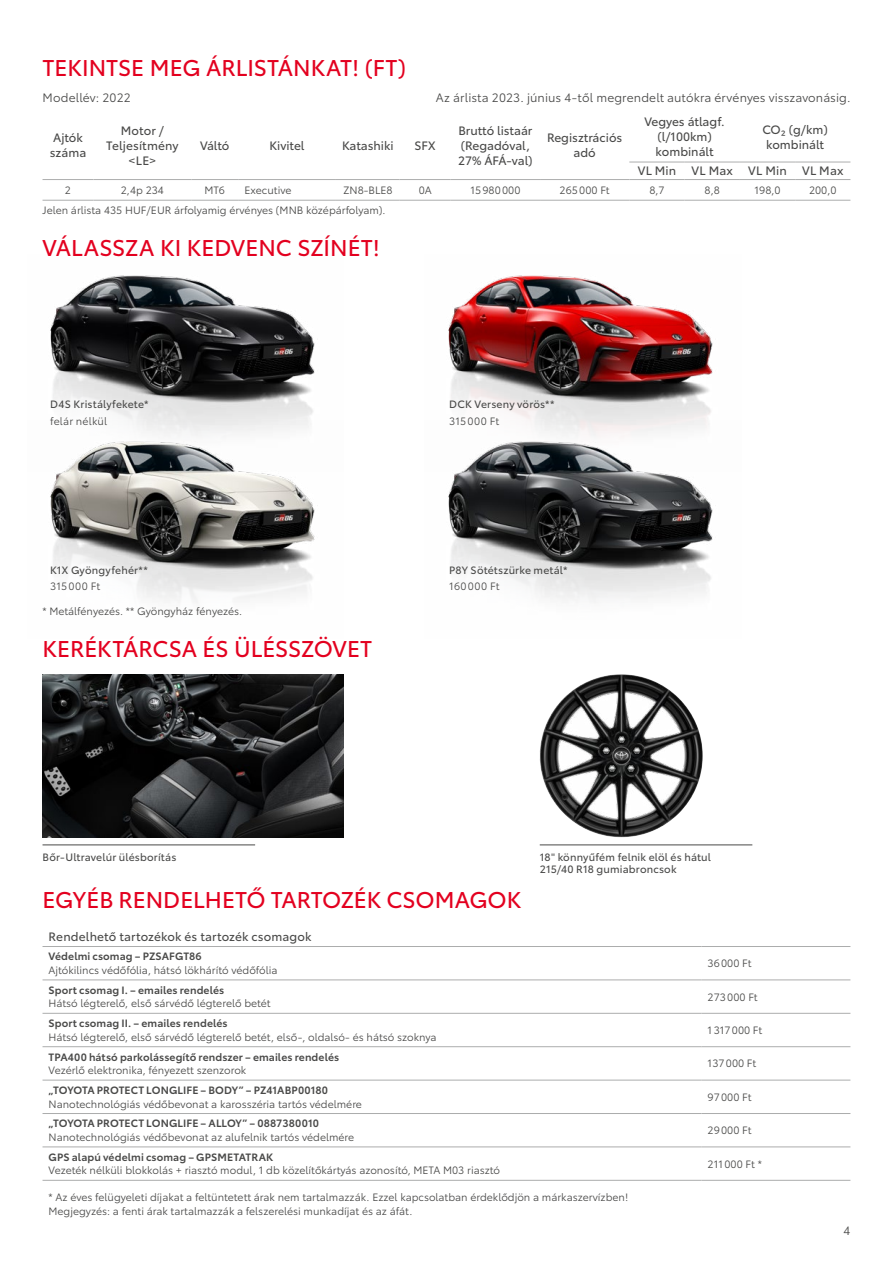
<style>
.page{position:relative;width:893px;height:1263px;background:#fff}
.page>*{position:absolute;margin:0;border:0;box-sizing:border-box;transform-origin:0 0}
.t1{font:22.5px "Toyota Type";color:#e3001f}
.t2{font:12px/15px "Toyota Type";color:#494948;text-align:center}
.t3{font:12px "Toyota Type";letter-spacing:.01em;color:#494948}
.t4{font:10.5px/13.5px "Toyota Type";color:#494948}
.t5{font:600 10.5px "Toyota Type";letter-spacing:.01em;color:#494948}
.t6{font:10.5px/12px "Toyota Type";letter-spacing:.015em;color:#494948}
.t7{font:10.5px "Toyota Type";letter-spacing:.035em;color:#494948}
.t8{font:10.5px "Toyota Type";letter-spacing:.02em;color:#494948}
.t9{font:10.5px "Toyota Type";letter-spacing:.045em;color:#494948}
</style>
<div class="page">
<img style="left:50px;top:275px;width:265px;height:145px">
<img style="left:448px;top:275px;width:265px;height:145px">
<img style="left:50px;top:420px;width:265px;height:183px">
<img style="left:448px;top:420px;width:265px;height:183px">
<img style="left:540px;top:674px;width:163px;height:163px">
<img style="left:43px;top:674px;width:301px;height:163px">
<hr style="left:629px;top:162px;width:56px;height:1px;background:#acadad">
<hr style="left:685px;top:162px;width:55px;height:1px;background:#acadad">
<hr style="left:740px;top:162px;width:55px;height:1px;background:#acadad">
<hr style="left:795px;top:162px;width:55px;height:1px;background:#acadad">
<hr style="left:43px;top:200px;width:51px;height:1px;background:#acadad">
<hr style="left:94px;top:200px;width:97px;height:1px;background:#acadad">
<hr style="left:191px;top:200px;width:47px;height:1px;background:#acadad">
<hr style="left:238px;top:200px;width:98px;height:1px;background:#acadad">
<hr style="left:336px;top:200px;width:64px;height:1px;background:#acadad">
<hr style="left:400px;top:200px;width:51px;height:1px;background:#acadad">
<hr style="left:451px;top:200px;width:89px;height:1px;background:#acadad">
<hr style="left:540px;top:200px;width:89px;height:1px;background:#acadad">
<hr style="left:629px;top:200px;width:56px;height:1px;background:#acadad">
<hr style="left:685px;top:200px;width:55px;height:1px;background:#acadad">
<hr style="left:740px;top:200px;width:55px;height:1px;background:#acadad">
<hr style="left:795px;top:200px;width:55px;height:1px;background:#acadad">
<hr style="left:43px;top:179px;width:51px;height:1px;background:#acadad">
<hr style="left:94px;top:179px;width:97px;height:1px;background:#acadad">
<hr style="left:191px;top:179px;width:47px;height:1px;background:#acadad">
<hr style="left:238px;top:179px;width:98px;height:1px;background:#acadad">
<hr style="left:336px;top:179px;width:64px;height:1px;background:#acadad">
<hr style="left:400px;top:179px;width:51px;height:1px;background:#acadad">
<hr style="left:451px;top:179px;width:89px;height:1px;background:#acadad">
<hr style="left:540px;top:179px;width:89px;height:1px;background:#acadad">
<hr style="left:629px;top:179px;width:56px;height:1px;background:#acadad">
<hr style="left:685px;top:179px;width:55px;height:1px;background:#acadad">
<hr style="left:740px;top:179px;width:55px;height:1px;background:#acadad">
<hr style="left:795px;top:179px;width:55px;height:1px;background:#acadad">
<hr style="left:540px;top:845px;width:212px;height:1px;background:#494948">
<hr style="left:43px;top:845px;width:212px;height:1px;background:#494948">
<hr style="left:43px;top:980px;width:659px;height:1px;background:#acadad">
<hr style="left:702px;top:980px;width:148px;height:1px;background:#acadad">
<hr style="left:43px;top:1013px;width:659px;height:1px;background:#acadad">
<hr style="left:702px;top:1013px;width:148px;height:1px;background:#acadad">
<hr style="left:43px;top:1046px;width:659px;height:1px;background:#acadad">
<hr style="left:702px;top:1046px;width:148px;height:1px;background:#acadad">
<hr style="left:43px;top:1080px;width:659px;height:1px;background:#acadad">
<hr style="left:702px;top:1080px;width:148px;height:1px;background:#acadad">
<hr style="left:43px;top:1113px;width:659px;height:1px;background:#acadad">
<hr style="left:702px;top:1113px;width:148px;height:1px;background:#acadad">
<hr style="left:43px;top:1147px;width:659px;height:1px;background:#acadad">
<hr style="left:702px;top:1147px;width:148px;height:1px;background:#acadad">
<hr style="left:43px;top:1180px;width:659px;height:1px;background:#acadad">
<hr style="left:702px;top:1180px;width:148px;height:1px;background:#acadad">
<hr style="left:43px;top:946px;width:659px;height:1px;background:#acadad">
<hr style="left:702px;top:946px;width:148px;height:1px;background:#acadad">
<h1 class="t1" style="left:43px;top:51px;width:365px">TEKINTSE MEG ÁRLISTÁNKAT! (FT)</h1>
<p class="t3" style="left:43px;top:89px;width:90px">Modellév: 2022</p>
<p class="t3" style="left:436px;top:89px;width:416px">Az árlista 2023. június 4-től megrendelt autókra érvényes visszavonásig.</p>
<p class="t2" style="left:50px;top:130px;width:38px;text-align:left">Ajtók száma</p>
<p class="t2" style="left:106px;top:122px;width:74px">Motor /<br>Teljesítmény &lt;LE&gt;</p>
<p class="t2" style="left:200px;top:137px;width:31px">Váltó</p>
<p class="t2" style="left:269px;top:137px;width:37px">Kivitel</p>
<p class="t2" style="left:342px;top:137px;width:53px">Katashiki</p>
<p class="t2" style="left:415px;top:137px;width:23px">SFX</p>
<p class="t2" style="left:458px;top:122px;width:76px;text-align:left">Bruttó listaár (Regadóval,<br>27% ÁFÁ-val)</p>
<p class="t2" style="left:547px;top:130px;width:77px">Regisztrációs adó</p>
<p class="t2" style="left:644px;top:113px;width:82px">Vegyes átlagf. (l/100km) kombinált</p>
<p class="t2" style="left:762px;top:121px;width:67px">CO₂ (g/km) kombinált</p>
<p class="t2" style="left:638px;top:163px;width:40px">VL Min</p>
<p class="t2" style="left:691px;top:163px;width:43px">VL Max</p>
<p class="t2" style="left:748px;top:163px;width:40px">VL Min</p>
<p class="t2" style="left:802px;top:163px;width:43px">VL Max</p>
<p class="t4" style="left:65px;top:183px;width:8px">2</p>
<p class="t4" style="left:121px;top:183px;width:45px">2,4p 234</p>
<p class="t4" style="left:204px;top:183px;width:22px">MT6</p>
<p class="t4" style="left:244px;top:183px;width:48px">Executive</p>
<p class="t4" style="left:343px;top:183px;width:51px">ZN8-BLE8</p>
<p class="t4" style="left:419px;top:183px;width:15px">0A</p>
<p class="t4" style="left:470px;top:183px;width:52px">15980000</p>
<p class="t4" style="left:560px;top:183px;width:52px">265000 Ft</p>
<p class="t4" style="left:649px;top:183px;width:17px">8,7</p>
<p class="t4" style="left:705px;top:183px;width:17px">8,8</p>
<p class="t4" style="left:754px;top:183px;width:28px">198,0</p>
<p class="t4" style="left:809px;top:183px;width:29px">200,0</p>
<p class="t4" style="left:43px;top:203px;width:345px">Jelen árlista 435 HUF/EUR árfolyamig érvényes (MNB középárfolyam).</p>
<h1 class="t1" style="left:43px;top:231px;width:339px">VÁLASSZA KI KEDVENC SZÍNÉT!</h1>
<p class="t6" style="left:50px;top:398px;width:100px">D4S Kristályfekete*</p>
<p class="t8" style="left:50px;top:413px;width:58px">felár nélkül</p>
<p class="t6" style="left:50px;top:563px;width:99px">K1X Gyöngyfehér**</p>
<p class="t7" style="left:50px;top:579px;width:52px">315000 Ft</p>
<p class="t4" style="left:43px;top:603px;width:201px">* Metálfényezés. ** Gyöngyház fényezés.</p>
<h1 class="t1" style="left:43px;top:632px;width:331px">KERÉKTÁRCSA ÉS ÜLÉSSZÖVET</h1>
<p class="t6" style="left:449px;top:398px;width:107px">DCK Verseny vörös**</p>
<p class="t7" style="left:449px;top:413px;width:52px">315000 Ft</p>
<p class="t6" style="left:449px;top:563px;width:120px">P8Y Sötétszürke metál*</p>
<p class="t9" style="left:449px;top:579px;width:52px">160000 Ft</p>
<p class="t6" style="left:43px;top:850px;width:135px">Bőr-Ultravelúr ülésborítás</p>
<p class="t6" style="left:540px;top:850px;width:173px">18" könnyűfém felnik elöl és hátul<br>215/40 R18 gumiabroncsok</p>
<h1 class="t1" style="left:43px;top:883px;width:480px">EGYÉB RENDELHETŐ TARTOZÉK CSOMAGOK</h1>
<p class="t2" style="left:49px;top:928px;width:265px">Rendelhető tartozékok és tartozék csomagok</p>
<p class="t5" style="left:49px;top:948px;width:155px">Védelmi csomag – PZSAFGT86</p>
<p class="t4" style="left:49px;top:963px;width:230px">Ajtókilincs védőfólia, hátsó lökhárító védőfólia</p>
<p class="t5" style="left:49px;top:982px;width:177px">Sport csomag I. – emailes rendelés</p>
<p class="t4" style="left:49px;top:996px;width:224px">Hátsó légterelő, első sárvédő légterelő betét</p>
<p class="t5" style="left:49px;top:1015px;width:181px">Sport csomag II. – emailes rendelés</p>
<p class="t4" style="left:49px;top:1029px;width:389px">Hátsó légterelő, első sárvédő légterelő betét, első-, oldalsó- és hátsó szoknya</p>
<p class="t5" style="left:49px;top:1049px;width:292px">TPA400 hátsó parkolássegítő rendszer – emailes rendelés</p>
<p class="t4" style="left:49px;top:1063px;width:199px">Vezérlő elektronika, fényezett szenzorok</p>
<p class="t5" style="left:49px;top:1082px;width:281px">„TOYOTA PROTECT LONGLIFE – BODY” – PZ41ABP00180</p>
<p class="t4" style="left:49px;top:1096px;width:315px">Nanotechnológiás védőbevonat a karosszéria tartós védelmére</p>
<p class="t5" style="left:49px;top:1115px;width:272px">„TOYOTA PROTECT LONGLIFE – ALLOY” – 0887380010</p>
<p class="t4" style="left:49px;top:1130px;width:307px">Nanotechnológiás védőbevonat az alufelnik tartós védelmére</p>
<p class="t5" style="left:49px;top:1149px;width:226px">GPS alapú védelmi csomag – GPSMETATRAK</p>
<p class="t4" style="left:49px;top:1163px;width:453px">Vezeték nélküli blokkolás + riasztó modul, 1 db közelítőkártyás azonosító, META M03 riasztó</p>
<p class="t4" style="left:49px;top:1190px;width:581px">* Az éves felügyeleti díjakat a feltüntetett árak nem tartalmazzák. Ezzel kapcsolatban érdeklődjön a márkaszervízben!<br>Megjegyzés: a fenti árak tartalmazzák a felszerelési munkadíjat és az áfát.</p>
<p class="t4" style="left:708px;top:956px;width:45px">36000 Ft</p>
<p class="t4" style="left:708px;top:989px;width:52px">273000 Ft</p>
<p class="t4" style="left:708px;top:1023px;width:56px">1317000 Ft</p>
<p class="t4" style="left:708px;top:1056px;width:50px">137000 Ft</p>
<p class="t4" style="left:708px;top:1089px;width:45px">97000 Ft</p>
<p class="t4" style="left:708px;top:1123px;width:45px">29000 Ft</p>
<p class="t4" style="left:708px;top:1156px;width:56px">211000 Ft *</p>
<p class="t3" style="left:844px;top:1222px;width:8px">4</p>
</div>
